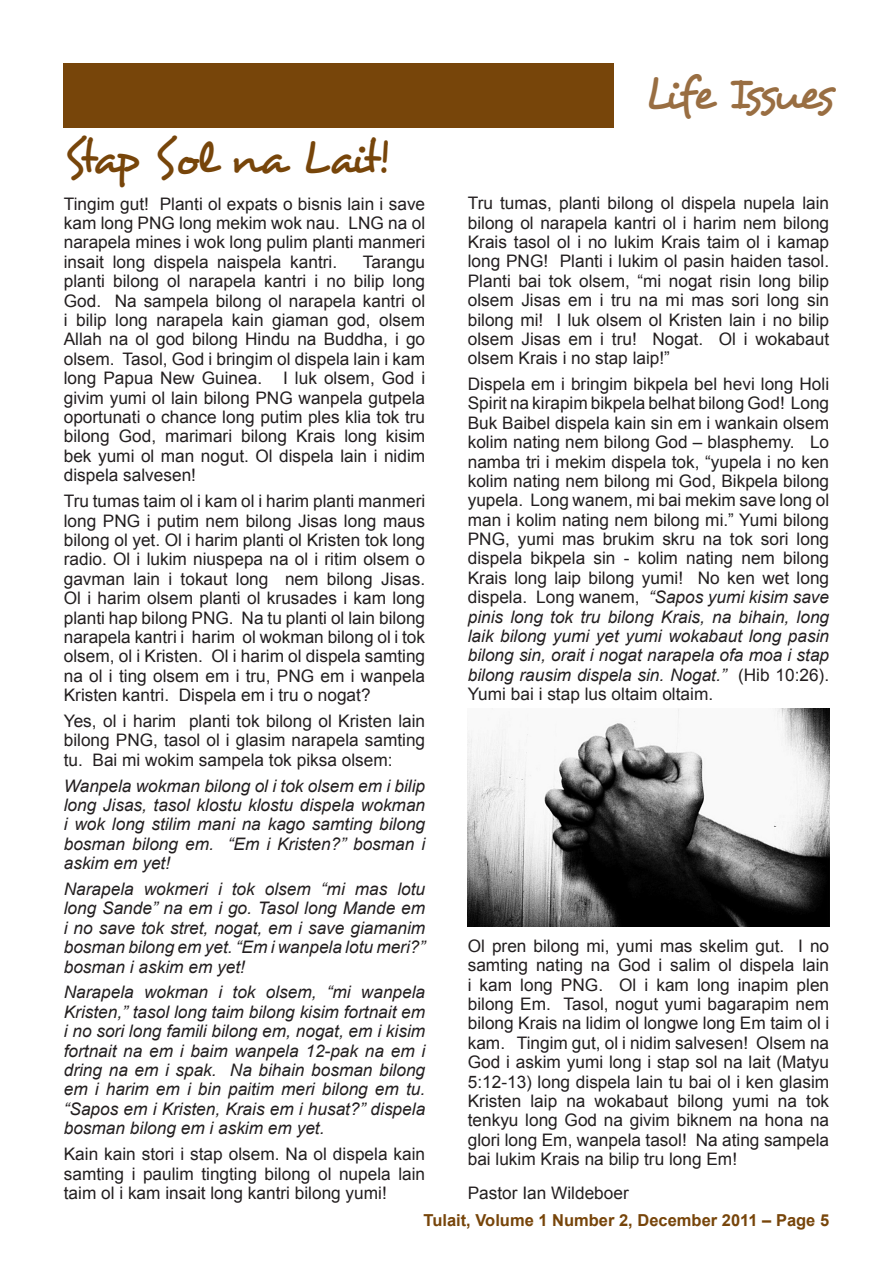
<style>
.page{position:relative;width:893px;height:1263px;background:#fff}
.page>*{position:absolute;margin:0;border:0;box-sizing:border-box;transform-origin:0 0}
.t1{font:46.5px "Desyrel";letter-spacing:-.09em;color:#77450a}
.t2{font:46.5px "Desyrel";letter-spacing:-.085em;color:#996e42}
.t3{font:17.25px/19.4px "Arial";color:#231f20;text-align:justify}
.t4{font:italic 17.25px/19.4px "Arial";color:#231f20;text-align:justify}
.t5{font:700 16.5px "Arial";color:#77450a}
.s1{font-style:italic}
</style>
<div class="page">
<img style="left:468px;top:709px;width:361px;height:217px">
<div style="left:63px;top:63px;width:550px;height:64px;background:#77450a"></div>
<h1 class="t1" style="left:64px;top:129px;width:326px">Stap Sol na Lait!</h1>
<p class="t3" style="left:64px;top:194px;width:363px">Tingim gut! Planti ol expats o bisnis lain i save kam long PNG long mekim wok nau. LNG na ol narapela mines i wok long pulim planti manmeri insait long dispela naispela kantri.</p>
<p class="t3" style="left:64px;top:252px;width:363px;text-indent:299px">Tarangu planti bilong ol narapela kantri i no bilip long God. Na sampela bilong ol narapela kantri ol i bilip long narapela kain giaman god, olsem Allah na ol god bilong Hindu na Buddha, i go olsem. Tasol, God i bringim ol dispela lain i kam long Papua New Guinea. I luk olsem, God i givim yumi ol lain bilong PNG wanpela gutpela oportunati o chance long putim ples klia tok tru bilong God, marimari bilong Krais long kisim bek yumi ol man nogut. Ol dispela lain i nidim dispela salvesen!</p>
<p class="t3" style="left:64px;top:491px;width:363px">Tru tumas taim ol i kam ol i harim planti manmeri long PNG i putim nem bilong Jisas long maus bilong ol yet. Ol i harim planti ol Kristen tok long radio. Ol i lukim niuspepa na ol i ritim olsem o gavman lain i tokaut long nem bilong Jisas.<br>Ol i harim olsem planti ol krusades i kam long planti hap bilong PNG. Na tu planti ol lain bilong narapela kantri i harim ol wokman bilong ol i tok olsem, ol i Kristen. Ol i harim ol dispela samting na ol i ting olsem em i tru, PNG em i wanpela Kristen kantri. Dispela em i tru o nogat?</p>
<p class="t3" style="left:64px;top:711px;width:363px">Yes, ol i harim planti tok bilong ol Kristen lain bilong PNG, tasol ol i glasim narapela samting tu. Bai mi wokim sampela tok piksa olsem:</p>
<p class="t4" style="left:64px;top:776px;width:363px">Wanpela wokman bilong ol i tok olsem em i bilip long Jisas, tasol klostu klostu dispela wokman i wok long stilim mani na kago samting bilong bosman bilong em. “Em i Kristen?” bosman i askim em yet!</p>
<p class="t4" style="left:64px;top:879px;width:363px">Narapela wokmeri i tok olsem “mi mas lotu long Sande” na em i go. Tasol long Mande em i no save tok stret, nogat, em i save giamanim bosman bilong em yet. “Em i wanpela lotu meri?” bosman i askim em yet!</p>
<p class="t4" style="left:64px;top:983px;width:363px">Narapela wokman i tok olsem, “mi wanpela Kristen,” tasol long taim bilong kisim fortnait em i no sori long famili bilong em, nogat, em i kisim fortnait na em i baim wanpela 12-pak na em i dring na em i spak. Na bihain bosman bilong em i harim em i bin paitim meri bilong em tu. “Sapos em i Kristen, Krais em i husat?” dispela bosman bilong em i askim em yet.</p>
<p class="t3" style="left:64px;top:1144px;width:363px">Kain kain stori i stap olsem. Na ol dispela kain samting i paulim tingting bilong ol nupela lain taim ol i kam insait long kantri bilong yumi!</p>
<h1 class="t2" style="left:645px;top:65px;width:190px">Life Issues</h1>
<p class="t3" style="left:468px;top:194px;width:363px">Tru tumas, planti bilong ol dispela nupela lain bilong ol narapela kantri ol i harim nem bilong Krais tasol ol i no lukim Krais taim ol i kamap long PNG! Planti i lukim ol pasin haiden tasol.<br>Planti bai tok olsem, “mi nogat risin long bilip olsem Jisas em i tru na mi mas sori long sin bilong mi! I luk olsem ol Kristen lain i no bilip olsem Jisas em i tru! Nogat. Ol i wokabaut olsem Krais i no stap laip!”</p>
<p class="t3" style="left:468px;top:374px;width:363px">Dispela em i bringim bikpela bel hevi long Holi Spirit na kirapim bikpela belhat bilong God! Long Buk Baibel dispela kain sin em i wankain olsem kolim nating nem bilong God – blasphemy. Lo namba tri i mekim dispela tok, “yupela i no ken kolim nating nem bilong mi God, Bikpela bilong yupela. Long wanem, mi bai mekim save long ol man i kolim nating nem bilong mi.” Yumi bilong PNG, yumi mas brukim skru na tok sori long dispela bikpela sin - kolim nating nem bilong Krais long laip bilong yumi! No ken wet long dispela. Long wanem, <span class="s1">“Sapos yumi kisim save pinis long tok tru bilong Krais, na bihain, long laik bilong yumi yet yumi wokabaut long pasin bilong sin, orait i nogat narapela ofa moa i stap bilong rausim dispela sin. Nogat.”</span> (Hib 10:26).<br>Yumi bai i stap lus oltaim oltaim.</p>
<p class="t3" style="left:468px;top:936px;width:363px">Ol pren bilong mi, yumi mas skelim gut. I no samting nating na God i salim ol dispela lain i kam long PNG. Ol i kam long inapim plen bilong Em. Tasol, nogut yumi bagarapim nem bilong Krais na lidim ol longwe long Em taim ol i kam. Tingim gut, ol i nidim salvesen! Olsem na God i askim yumi long i stap sol na lait (Matyu 5:12-13) long dispela lain tu bai ol i ken glasim Kristen laip na wokabaut bilong yumi na tok tenkyu long God na givim biknem na hona na glori long Em, wanpela tasol! Na ating sampela bai lukim Krais na bilip tru long Em!</p>
<p class="t3" style="left:468px;top:1184px;width:163px">Pastor Ian Wildeboer</p>
<p class="t5" style="left:423px;top:1209px;width:407px">Tulait, Volume 1 Number 2, December 2011 – Page 5</p>
</div>
